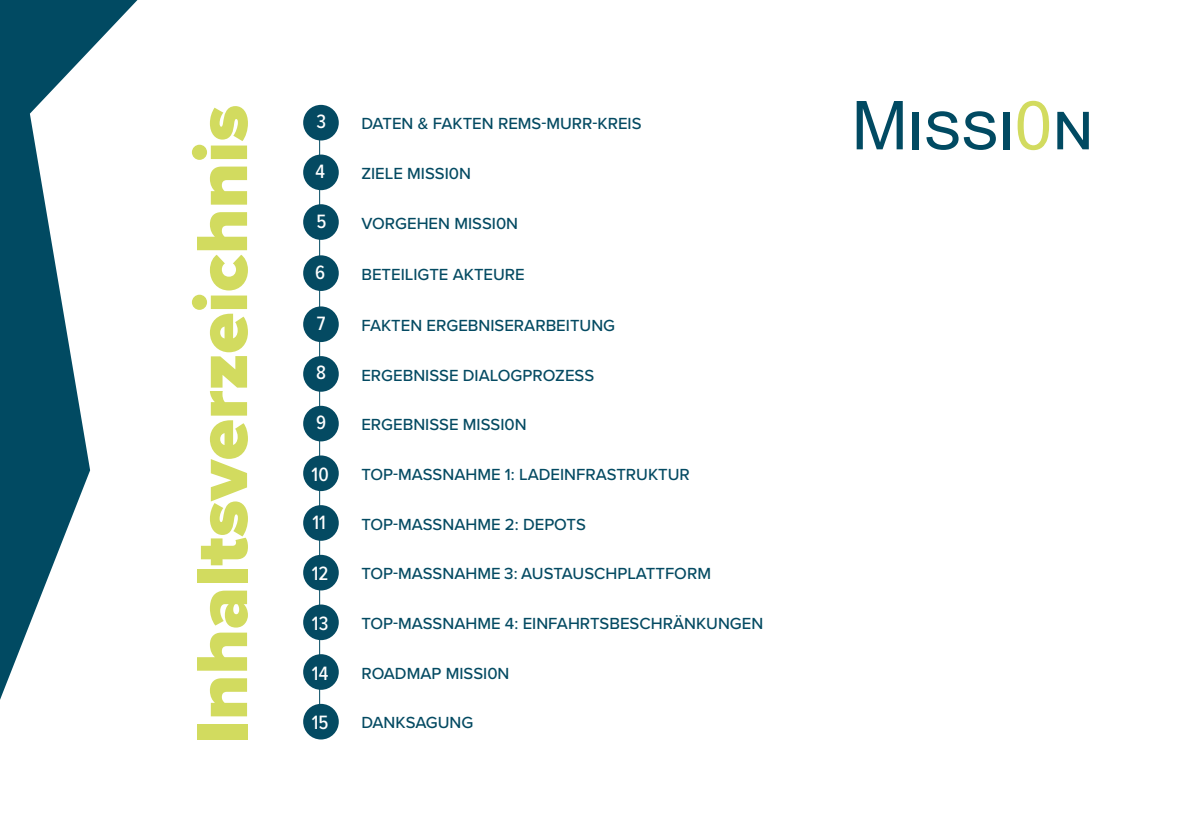
<style>
.page{position:relative;width:1191px;height:840px;background:#fff}
.page>*{position:absolute;margin:0;border:0;box-sizing:border-box;transform-origin:0 0}
.t1{font:900 75px "Proxima Nova";color:#d2db5f}
.t2{font:500 20px "Proxima Nova Cond";letter-spacing:.01em;color:#fff}
.t3{font:500 16.6px "Proxima Nova";color:#044a62}
</style>
<div class="page">
<hr style="left:319px;top:126px;width:1px;height:595px;background:#044a62">
<div style="left:303px;top:105px;width:36px;height:35px;background:#044a62;border-radius:50%"></div>
<div style="left:303px;top:154px;width:36px;height:36px;background:#044a62;border-radius:50%"></div>
<div style="left:303px;top:204px;width:36px;height:36px;background:#044a62;border-radius:50%"></div>
<div style="left:303px;top:306px;width:36px;height:36px;background:#044a62;border-radius:50%"></div>
<div style="left:303px;top:356px;width:36px;height:35px;background:#044a62;border-radius:50%"></div>
<div style="left:303px;top:405px;width:36px;height:36px;background:#044a62;border-radius:50%"></div>
<div style="left:303px;top:455px;width:36px;height:36px;background:#044a62;border-radius:50%"></div>
<div style="left:303px;top:505px;width:36px;height:35px;background:#044a62;border-radius:50%"></div>
<div style="left:303px;top:554px;width:36px;height:36px;background:#044a62;border-radius:50%"></div>
<div style="left:303px;top:604px;width:36px;height:35px;background:#044a62;border-radius:50%"></div>
<div style="left:303px;top:653px;width:36px;height:36px;background:#044a62;border-radius:50%"></div>
<div style="left:303px;top:703px;width:36px;height:36px;background:#044a62;border-radius:50%"></div>
<svg style="left:856px;top:101px;width:46px;height:48px"></svg>
<div style="left:913px;top:112px;width:6px;height:37px;background:#014a62"></div>
<svg style="left:926px;top:111px;width:70px;height:39px"></svg>
<div style="left:1003px;top:112px;width:6px;height:37px;background:#014a62"></div>
<svg style="left:1017px;top:101px;width:32px;height:49px"></svg>
<svg style="left:1057px;top:112px;width:31px;height:37px"></svg>
<div style="left:303px;top:255px;width:36px;height:36px;background:#044a62;border-radius:50%"></div>
<svg style="left:0;top:0;width:137px;height:699px"></svg>
<h1 class="t1" style="left:166px;top:743px;width:639px;rotate:-90deg">Inhaltsverzeichnis</h1>
<p class="t2" style="left:316px;top:107px;width:11px">3</p>
<p class="t2" style="left:315px;top:156px;width:11px">4</p>
<p class="t2" style="left:316px;top:206px;width:12px">5</p>
<p class="t3" style="left:361px;top:111px;width:282px">DATEN &amp; FAKTEN REMS-MURR-KREIS</p>
<p class="t3" style="left:361px;top:161px;width:111px">ZIELE MISSI0N</p>
<p class="t3" style="left:361px;top:210px;width:158px">VORGEHEN MISSI0N</p>
<p class="t2" style="left:315px;top:257px;width:12px">6</p>
<p class="t3" style="left:361px;top:262px;width:165px">BETEILIGTE AKTEURE</p>
<p class="t2" style="left:317px;top:308px;width:10px">7</p>
<p class="t2" style="left:316px;top:358px;width:11px">8</p>
<p class="t2" style="left:316px;top:407px;width:12px">9</p>
<p class="t2" style="left:312px;top:459px;width:19px">10</p>
<p class="t2" style="left:312px;top:507px;width:15px">11</p>
<p class="t2" style="left:312px;top:558px;width:18px">12</p>
<p class="t2" style="left:312px;top:608px;width:18px">13</p>
<p class="t2" style="left:312px;top:657px;width:18px">14</p>
<p class="t2" style="left:312px;top:707px;width:18px">15</p>
<p class="t3" style="left:361px;top:313px;width:255px">FAKTEN ERGEBNISERARBEITUNG</p>
<p class="t3" style="left:361px;top:362px;width:234px">ERGEBNISSE DIALOGPROZESS</p>
<p class="t3" style="left:361px;top:412px;width:167px">ERGEBNISSE MISSI0N</p>
<p class="t3" style="left:361px;top:461px;width:330px">TOP-MASSNAHME 1: LADEINFRASTRUKTUR</p>
<p class="t3" style="left:361px;top:511px;width:226px">TOP-MASSNAHME 2: DEPOTS</p>
<p class="t3" style="left:361px;top:561px;width:351px">TOP-MASSNAHME 3: AUSTAUSCHPLATTFORM</p>
<p class="t3" style="left:361px;top:610px;width:403px">TOP-MASSNAHME 4: EINFAHRTSBESCHRÄNKUNGEN</p>
<p class="t3" style="left:361px;top:660px;width:150px">ROADMAP MISSI0N</p>
<p class="t3" style="left:361px;top:710px;width:114px">DANKSAGUNG</p>
</div>
